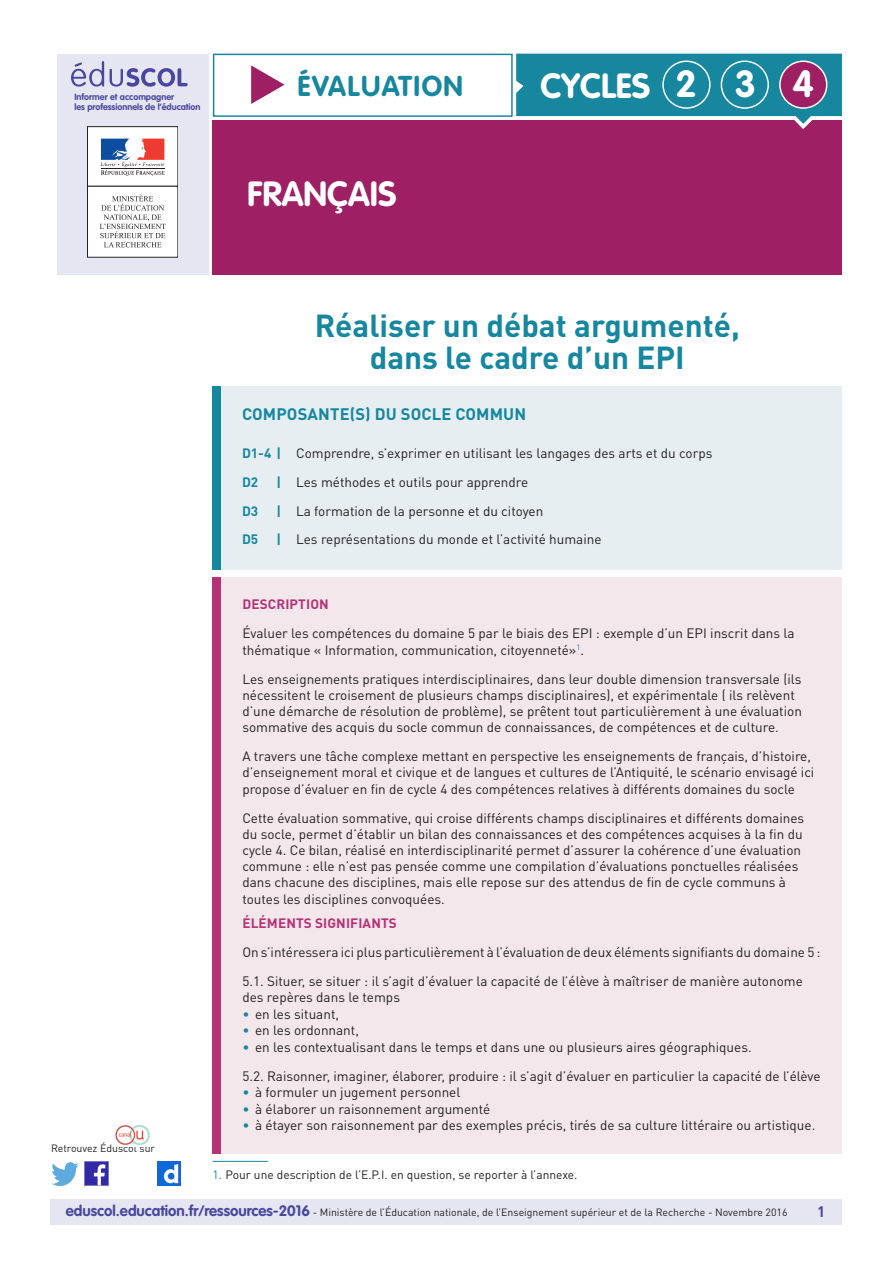
<style>
.page{position:relative;width:893px;height:1263px;background:#fff}
.page>*{position:absolute;margin:0;border:0;box-sizing:border-box;transform-origin:0 0}
.t1{font:700 37.2px "VAG Rounded Std";color:#fff}
._01_Nom_de_la_discip{font:700 34.5px "VAG Rounded Std";color:#fff}
._01_Titre_de_la_fich{font:700 31.5px/31.5px "DIN Pro";color:#16879f;text-align:center}
.t2{font:700 28.35px "VAG Rounded Std";letter-spacing:.05em;color:#16879f}
._01_Texte_info_conte{font:700 16.5px "DIN Pro";letter-spacing:.01em;color:#16879f}
.t3{font:700 15px "DIN Pro";color:#4a489e}
._01_Texte_info_conte-2{font:13.5px/16.2px "DIN Pro";color:#231f20}
._08_Liste_à_puces_ni{font:13.5px "DIN Pro";color:#231f20}
._03_Titre_info_conte{font:700 13.5px "DIN Pro";letter-spacing:.01em;color:#b43376}
._01_Texte_info_conte-3{font:700 13.5px "DIN Pro";color:#16879f}
._13_Note_bas_de_page{font:12px "DIN Pro";color:#231f20}
.t4{font:10.5px "DIN Pro";color:#231f20}
.t5{font:700 9px/10.8px "VAG Rounded Std";color:#4a489e}
.s1{font-weight:700;color:#16879f}
.s2{color:#16879f}
.s3{font-family:"VAG Rounded Std";font-weight:700;font-size:15px;color:#4a489e}
</style>
<div class="page">
<div style="left:50px;top:1199px;width:791px;height:26px;background:#e6e5f2"></div>
<img style="left:85px;top:1162px;width:23px;height:23px">
<img style="left:51px;top:1163px;width:28px;height:22px">
<img style="left:158px;top:1162px;width:22px;height:23px">
<div style="left:213px;top:54px;width:300px;height:63px;background:#fff;border:1px solid #16879f"></div>
<div style="left:213px;top:120px;width:629px;height:154px;background:#9e1f63"></div>
<div style="left:57px;top:54px;width:152px;height:220px;background:#e6e5f2"></div>
<svg style="left:71px;top:61px;width:117px;height:26px"></svg>
<svg style="left:516px;top:54px;width:326px;height:75px"></svg>
<div style="left:662px;top:60px;width:49px;height:49px;border:1px solid #fff;border-radius:50%"></div>
<div style="left:721px;top:60px;width:48px;height:49px;border:1px solid #fff;border-radius:50%"></div>
<div style="left:780px;top:61px;width:47px;height:47px;background:#9e1f63;border-radius:50%"></div>
<div style="left:779px;top:60px;width:48px;height:49px;border:1px solid #fff;border-radius:50%"></div>
<svg style="left:251px;top:65px;width:34px;height:39px"></svg>
<div style="left:88px;top:127px;width:90px;height:59px;background:#fff"></div>
<div style="left:88px;top:126px;width:90px;height:61px;border:1px solid #231f20"></div>
<svg style="left:101px;top:139px;width:64px;height:37px"></svg>
<hr style="left:101px;top:168px;width:63px;height:1px;background:#231f20">
<div style="left:88px;top:186px;width:90px;height:71px;background:#fff"></div>
<div style="left:88px;top:186px;width:90px;height:72px;border:1px solid #231f20"></div>
<svg style="left:100px;top:195px;width:66px;height:52px"></svg>
<div style="left:212px;top:386px;width:630px;height:183px;background:#e6eef2"></div>
<div style="left:212px;top:386px;width:9px;height:183px;background:#16879f"></div>
<img style="left:115px;top:1125px;width:35px;height:21px">
<div style="left:213px;top:578px;width:629px;height:576px;background:#f4e7ec"></div>
<div style="left:213px;top:578px;width:8px;height:576px;background:#b43376"></div>
<hr style="left:213px;top:1161px;width:55px;height:1px;background:#16879f">
<p class="t5" style="left:74px;top:91px;width:128px">Informer et accompagner<br>les professionnels de l’éducation</p>
<p class="t2" style="left:298px;top:69px;width:167px">ÉVALUATION</p>
<p class="_01_Nom_de_la_discip" style="left:540px;top:65px;width:111px">CYCLES</p>
<p class="t1" style="left:675px;top:63px;width:23px">2</p>
<p class="t1" style="left:735px;top:63px;width:23px">3</p>
<p class="t1" style="left:792px;top:63px;width:23px">4</p>
<p class="_01_Nom_de_la_discip" style="left:247px;top:173px;width:151px">FRANÇAIS</p>
<p class="t4" style="left:51px;top:1141px;width:106px">Retrouvez Éduscol sur</p>
<p class="_01_Titre_de_la_fich" style="left:315px;top:309px;width:427px">Réaliser un débat argumenté, dans le cadre d’un EPI</p>
<p class="_01_Texte_info_conte" style="left:242px;top:403px;width:286px">COMPOSANTE(S) DU SOCLE COMMUN</p>
<p class="_01_Texte_info_conte-2" style="left:242px;top:444px;width:472px"><span class="s1">D1-4 |</span> Comprendre, s’exprimer en utilisant les langages des arts et du corps</p>
<p class="_01_Texte_info_conte-3" style="left:242px;top:473px;width:18px">D2</p>
<p class="_01_Texte_info_conte-2" style="left:277px;top:473px;width:253px"><span class="s1">|</span> Les méthodes et outils pour apprendre</p>
<p class="_01_Texte_info_conte-3" style="left:242px;top:502px;width:18px">D3</p>
<p class="_01_Texte_info_conte-2" style="left:277px;top:502px;width:268px"><span class="s1">|</span> La formation de la personne et du citoyen</p>
<p class="_01_Texte_info_conte-3" style="left:242px;top:531px;width:18px">D5</p>
<p class="_01_Texte_info_conte-2" style="left:277px;top:531px;width:326px"><span class="s1">|</span> Les représentations du monde et l’activité humaine</p>
<p class="_03_Titre_info_conte" style="left:242px;top:596px;width:88px">DESCRIPTION</p>
<p class="_01_Texte_info_conte-2" style="left:242px;top:625px;width:554px">Évaluer les compétences du domaine 5 par le biais des EPI : exemple d’un EPI inscrit dans la thématique « Information, communication, citoyenneté»<sup>1</sup>.</p>
<p class="_01_Texte_info_conte-2" style="left:242px;top:670px;width:561px">Les enseignements pratiques interdisciplinaires, dans leur double dimension transversale (ils nécessitent le croisement de plusieurs champs disciplinaires), et expérimentale ( ils relèvent d’une démarche de résolution de problème), se prêtent tout particulièrement à une évaluation sommative des acquis du socle commun de connaissances, de compétences et de culture.</p>
<p class="_01_Texte_info_conte-2" style="left:242px;top:748px;width:573px">A travers une tâche complexe mettant en perspective les enseignements de français, d’histoire, d’enseignement moral et civique et de langues et cultures de l’Antiquité, le scénario envisagé ici propose d’évaluer en fin de cycle 4 des compétences relatives à différents domaines du socle</p>
<p class="_01_Texte_info_conte-2" style="left:242px;top:809px;width:563px">Cette évaluation sommative, qui croise différents champs disciplinaires et différents domaines du socle, permet d’établir un bilan des connaissances et des compétences acquises à la fin du cycle 4. Ce bilan, réalisé en interdisciplinarité permet d’assurer la cohérence d’une évaluation commune : elle n’est pas pensée comme une compilation d’évaluations ponctuelles réalisées dans chacune des disciplines, mais elle repose sur des attendus de fin de cycle communs à toutes les disciplines convoquées.</p>
<p class="_03_Titre_info_conte" style="left:242px;top:914px;width:156px">ÉLÉMENTS SIGNIFIANTS</p>
<p class="_01_Texte_info_conte-2" style="left:242px;top:944px;width:580px">On s’intéressera ici plus particulièrement à l’évaluation de deux éléments signifiants du domaine 5 :</p>
<p class="_01_Texte_info_conte-2" style="left:242px;top:973px;width:562px">5.1. Situer, se situer : il s’agit d’évaluer la capacité de l’élève à maîtriser de manière autonome des repères dans le temps</p>
<p class="_08_Liste_à_puces_ni" style="left:242px;top:1005px;width:98px"><span class="s2">•</span> en les situant,</p>
<p class="_08_Liste_à_puces_ni" style="left:242px;top:1022px;width:118px"><span class="s2">•</span> en les ordonnant,</p>
<p class="_08_Liste_à_puces_ni" style="left:242px;top:1038px;width:511px"><span class="s2">•</span> en les contextualisant dans le temps et dans une ou plusieurs aires géographiques.</p>
<p class="_01_Texte_info_conte-2" style="left:242px;top:1067px;width:580px">5.2. Raisonner, imaginer, élaborer, produire : il s’agit d’évaluer en particulier la capacité de l’élève</p>
<p class="_08_Liste_à_puces_ni" style="left:242px;top:1084px;width:220px"><span class="s2">•</span> à formuler un jugement personnel</p>
<p class="_08_Liste_à_puces_ni" style="left:242px;top:1100px;width:250px"><span class="s2">•</span> à élaborer un raisonnement argumenté</p>
<p class="_08_Liste_à_puces_ni" style="left:242px;top:1117px;width:574px"><span class="s2">•</span> à étayer son raisonnement par des exemples précis, tirés de sa culture littéraire ou artistique.</p>
<p class="_13_Note_bas_de_page" style="left:213px;top:1167px;width:366px"><span class="s2">1.</span> Pour une description de l’E.P.I. en question, se reporter à l’annexe.</p>
<p class="t4" style="left:66px;top:1205px;width:723px"><span class="s3">eduscol.education.fr/ressources-2016</span> - Ministère de l’Éducation nationale, de l’Enseignement supérieur et de la Recherche - Novembre 2016</p>
<p class="t3" style="left:817px;top:1201px;width:10px">1</p>
</div>
